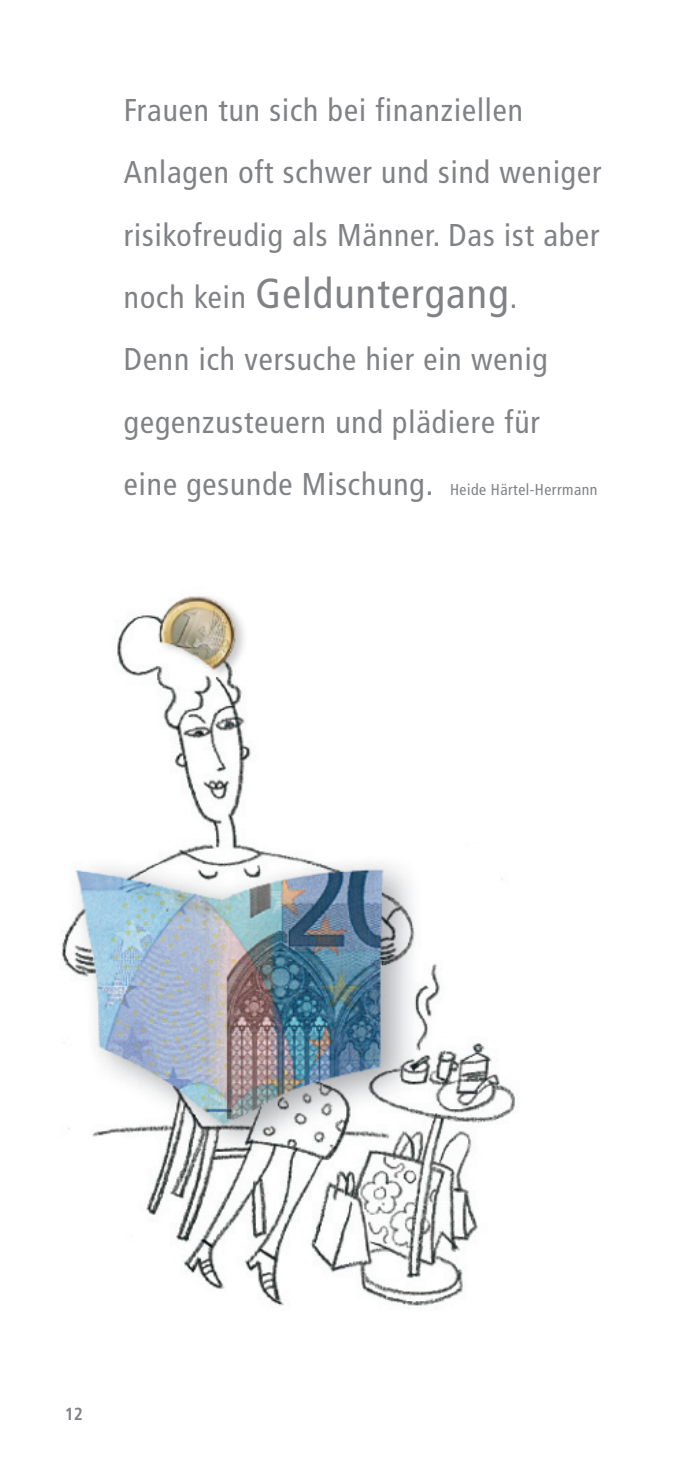
<style>
.page{position:relative;width:695px;height:1474px;background:#fff}
.page>*{position:absolute;margin:0;border:0;box-sizing:border-box;transform-origin:0 0}
.t1{font:condensed 42px "Frutiger";letter-spacing:.03em;color:#808285}
.t2{font:condensed 31.5px/62.3px "Frutiger";letter-spacing:.03em;color:#808285}
.t3{font:700 condensed 17.5px "Frutiger";color:#808285}
.s1{font-size:31.5px}
.s2{font-size:15.75px}
</style>
<div class="page">
<img style="left:61px;top:596px;width:455px;height:710px">
<p class="t2" style="left:124px;top:81px;width:479px">Frauen tun sich bei finanziellen<br>Anlagen oft schwer und sind weniger risikofreudig als Männer. Das ist aber</p>
<h1 class="t1" style="left:124px;top:276px;width:395px"><span class="s1">noch kein</span> Gelduntergang<span class="s1">.</span></h1>
<p class="t2" style="left:124px;top:331px;width:475px">Denn ich versuche hier ein wenig gegenzusteuern und plädiere für eine gesunde Mischung. <span class="s2">Heide Härtel-Herrmann</span></p>
<p class="t3" style="left:65px;top:1406px;width:20px">12</p>
</div>
